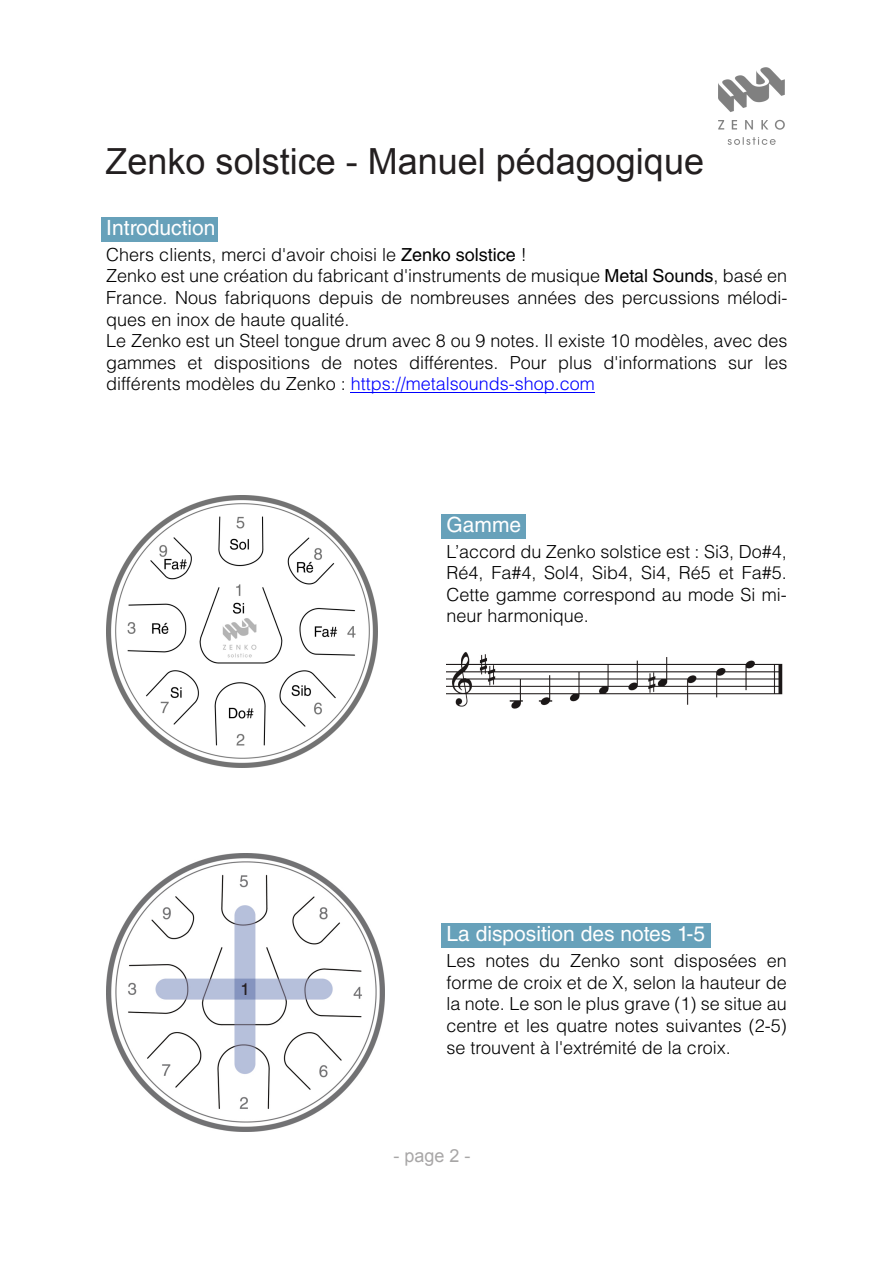
<style>
.page{position:relative;width:893px;height:1263px;background:#fff}
.page>*{position:absolute;margin:0;border:0;box-sizing:border-box;transform-origin:0 0}
.t1{font:36px "Arial";color:#231f20}
.t2{font:21px "Helvetica LT Std";color:#fff}
.t3{font:300 18px/21.6px "Helvetica LT Std";color:#000;text-align:justify}
.t4{font:18px "Arial";color:rgb(35 31 32/.4)}
.t5{font:16.5px "Helvetica LT Std";color:#000}
.t6{font:16.5px "Helvetica LT Std";color:#231f20}
.s1{font-weight:400}
.s2{color:#00f}
</style>
<div class="page">
<div style="left:441px;top:923px;width:269px;height:25px;background:#67a1ba"></div>
<div style="left:101px;top:217px;width:116px;height:24px;background:#67a1ba"></div>
<hr style="left:351px;top:392px;width:244px;height:1px;background:#00f">
<div style="left:441px;top:514px;width:84px;height:24px;background:#67a1ba"></div>
<img style="left:446px;top:652px;width:337px;height:57px">
<img style="left:106px;top:496px;width:272px;height:271px">
<img style="left:106px;top:853px;width:278px;height:279px">
<img style="left:718px;top:68px;width:66px;height:77px">
<h1 class="t1" style="left:106px;top:147px;width:600px">Zenko solstice - Manuel pédagogique</h1>
<p class="t2" style="left:106px;top:220px;width:111px">Introduction</p>
<p class="t3" style="left:106px;top:246px;width:683px;text-align:left">Chers clients, merci d'avoir choisi le <span class="s1">Zenko solstice</span> !<br>Zenko est une création du fabricant d'instruments de musique <span class="s1">Metal Sounds</span>, basé en France. Nous fabriquons depuis de nombreuses années des percussions mélodi&shy;ques en inox de haute qualité.<br>Le Zenko est un Steel tongue drum avec 8 ou 9 notes. Il existe 10 modèles, avec des gammes et dispositions de notes différentes. Pour plus d'informations sur les différents modèles du Zenko : <span class="s2">https://metalsounds-shop.com</span></p>
<p class="t5" style="left:162px;top:623px;width:7px">´</p>
<p class="t5" style="left:307px;top:562px;width:7px">´</p>
<p class="t2" style="left:446px;top:516px;width:76px">Gamme</p>
<p class="t3" style="left:446px;top:543px;width:342px">L’accord du Zenko solstice est : Si3, Do#4, Ré4, Fa#4, Sol4, Sib4, Si4, Ré5 et Fa#5.<br>Cette gamme correspond au mode Si mi&shy;neur harmonique.</p>
<p class="t6" style="left:241px;top:983px;width:11px">1</p>
<p class="t2" style="left:446px;top:926px;width:260px">La disposition des notes 1-5</p>
<p class="t3" style="left:446px;top:952px;width:342px">Les notes du Zenko sont disposées en forme de croix et de X, selon la hauteur de la note. Le son le plus grave (1) se situe au centre et les quatre notes suivantes (2-5) se trouvent à l'extrémité de la croix.</p>
<p class="t4" style="left:394px;top:1149px;width:79px">- page 2 -</p>
</div>
